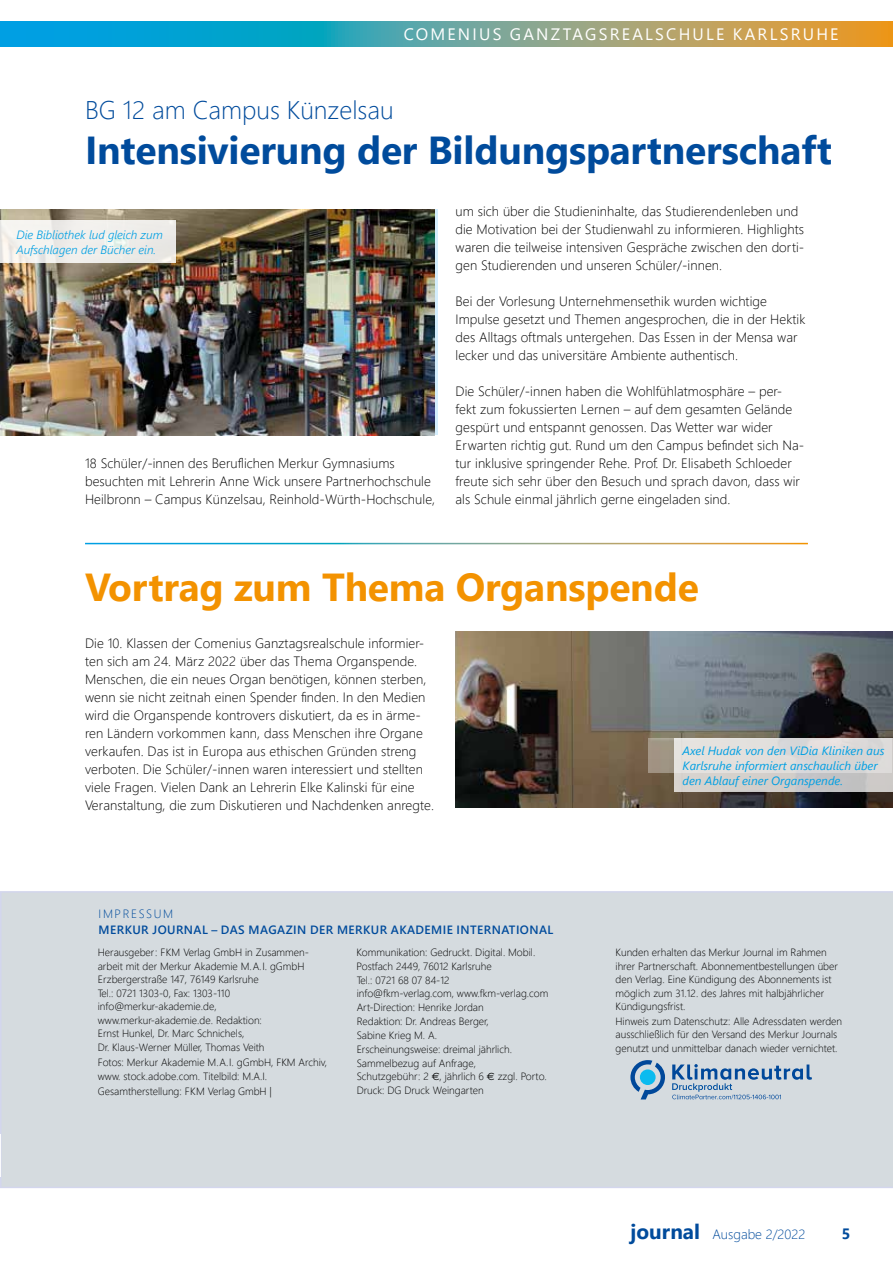
<style>
.page{position:relative;width:893px;height:1263px;background:#fff}
.page>*{position:absolute;margin:0;border:0;box-sizing:border-box;transform-origin:0 0}
.t1{font:700 39px "Segoe UI";letter-spacing:-.005em;color:#004b9c}
.t2{font:700 39px "Segoe UI";letter-spacing:-.005em;color:#f39200}
.t3{font:300 25.5px "Segoe UI";color:#004b9c}
.t4{font:16.5px "Segoe UI";letter-spacing:.135em;color:#fff}
.t5{font:700 15px "Segoe UI";color:#004b9c}
.t6{font:300 13.5px/18px "Segoe UI";letter-spacing:.005em;color:#000}
.t7{font:300 13.5px "Segoe UI";color:#004b9c}
.t8{font:italic 12px/15px "Segoe UI";color:#009fe3}
.t9{font:600 12px "Segoe UI";letter-spacing:.035em;color:#004b9c}
.t10{font:italic 300 12px/15px "Segoe UI";color:#009fe3}
.t11{font:300 12px "Segoe UI";letter-spacing:.135em;color:#004b9c}
.t12{font:300 10.5px/13.8px "Segoe UI";color:#000}
.s1{font-family:"Euro Sans";font-weight:400}
.s2{font-weight:700;font-size:20.85px}
</style>
<div class="page">
<img style="left:0;top:209px;width:435px;height:226px">
<img style="left:455px;top:631px;width:438px;height:176px">
<div style="left:649px;top:739px;width:243px;height:34px;background:#a19584"></div>
<svg style="left:674px;top:739px;width:219px;height:53px;background:#d8d6d4"></svg>
<div style="left:0;top:221px;width:175px;height:42px;background:#f0eeeb"></div>
<svg style="left:0;top:21px;width:893px;height:26px;background:#62a298"></svg>
<div style="left:0;top:891px;width:893px;height:297px;background:#d5dbdf"></div>
<svg style="left:630px;top:1060px;width:35px;height:39px"></svg>
<svg style="left:672px;top:1064px;width:140px;height:35px;background:#a5bacf"></svg>
<hr style="left:0;top:1134px;width:1px;height:43px;background:#fff">
<p class="t4" style="left:404px;top:18px;width:436px">COMENIUS GANZTAGSREALSCHULE KARLSRUHE</p>
<p class="t4" style="left:773px;top:18px;width:67px">RUBRIK</p>
<h2 class="t3" style="left:85px;top:86px;width:310px">BG 12 am Campus Künzelsau</h2>
<h1 class="t1" style="left:85px;top:113px;width:748px">Intensivierung der Bildungspartnerschaft</h1>
<p class="t10" style="left:16px;top:225px;width:148px">Die Bibliothek lud gleich zum<br>Aufschlagen der Bücher ein.</p>
<p class="t6" style="left:85px;top:453px;width:352px">18 Schüler/-innen des Beruflichen Merkur Gymnasiums besuchten mit Lehrerin Anne Wick unsere Partnerhochschule<br>Heilbronn – Campus Künzelsau, Reinhold-Würth-Hochschule,</p>
<p class="t6" style="left:455px;top:201px;width:350px">um sich über die Studieninhalte, das Studierendenleben und die Motivation bei der Studienwahl zu informieren. Highlights waren die teilweise intensiven Gespräche zwischen den dorti&shy;gen Studierenden und unseren Schüler/-innen.</p>
<p class="t6" style="left:455px;top:291px;width:351px">Bei der Vorlesung Unternehmensethik wurden wichtige Impulse gesetzt und Themen angesprochen, die in der Hektik des Alltags oftmals untergehen. Das Essen in der Mensa war lecker und das universitäre Ambiente authentisch.</p>
<p class="t6" style="left:455px;top:381px;width:350px">Die Schüler/-innen haben die Wohlfühlatmosphäre – per&shy;fekt zum fokussierten Lernen – auf dem gesamten Gelände gespürt und entspannt genossen. Das Wetter war wider Erwarten richtig gut. Rund um den Campus befindet sich Na&shy;tur inklusive springender Rehe. Prof. Dr. Elisabeth Schloeder freute sich sehr über den Besuch und sprach davon, dass wir als Schule einmal jährlich gerne eingeladen sind.</p>
<h1 class="t2" style="left:85px;top:550px;width:615px">Vortrag zum Thema Organspende</h1>
<p class="t6" style="left:85px;top:633px;width:351px">Die 10. Klassen der Comenius Ganztagsrealschule informier&shy;ten sich am 24. März 2022 über das Thema Organspende.<br>Menschen, die ein neues Organ benötigen, können sterben, wenn sie nicht zeitnah einen Spender finden. In den Medien wird die Organspende kontrovers diskutiert, da es in ärme&shy;ren Ländern vorkommen kann, dass Menschen ihre Organe verkaufen. Das ist in Europa aus ethischen Gründen streng verboten. Die Schüler/-innen waren interessiert und stellten viele Fragen. Vielen Dank an Lehrerin Elke Kalinski für eine Veranstaltung, die zum Diskutieren und Nachdenken anregte.</p>
<p class="t8" style="left:682px;top:741px;width:203px">Axel Hudak von den ViDia Kliniken aus<br>Karlsruhe informiert anschaulich über den Ablauf einer Organspende.</p>
<p class="t11" style="left:99px;top:902px;width:76px">IMPRESSUM</p>
<p class="t9" style="left:99px;top:919px;width:456px">MERKUR JOURNAL – DAS MAGAZIN DER MERKUR AKADEMIE INTERNATIONAL</p>
<p class="t12" style="left:98px;top:945px;width:213px">Herausgeber: FKM Verlag GmbH in Zusammen&shy;arbeit mit der Merkur Akademie M.A.I. gGmbH Erzbergerstraße 147, 76149 Karlsruhe<br>Tel.: 0721 1303-0, Fax: 1303-110 info@merkur-akademie.de, www.merkur-akademie.de. Redaktion:<br>Ernst Hunkel, Dr. Marc Schnichels,<br>Dr. Klaus-Werner Müller, Thomas Veith</p>
<p class="t12" style="left:98px;top:1053px;width:231px;line-height:14.9px">Fotos: Merkur Akademie M.A.I. gGmbH, FKM Archiv, www. stock.adobe.com. Titelbild: M.A.I.<br>Gesamtherstellung: FKM Verlag GmbH |</p>
<p class="t12" style="left:357px;top:944px;width:193px">Kommunikation: Gedruckt. Digital. Mobil.<br>Postfach 2449, 76012 Karlsruhe<br>Tel.: 0721 68 07 84-12 info@fkm-verlag.com, www.fkm-verlag.com<br>Art-Direction: Henrike Jordan<br>Redaktion: Dr. Andreas Berger,<br>Sabine Krieg M. A.<br>Erscheinungsweise: dreimal jährlich.<br>Sammelbezug auf Anfrage,<br>Schutzgebühr: 2 <span class="s1">E</span>, jährlich 6 <span class="s1">E</span> zzgl. Porto.<br>Druck: DG Druck Weingarten</p>
<p class="t12" style="left:615px;top:945px;width:228px">Kunden erhalten das Merkur Journal im Rahmen ihrer Partnerschaft. Abonnementbestellungen über den Verlag. Eine Kündigung des Abonnements ist möglich zum 31.12. des Jahres mit halbjährlicher Kündigungsfrist.<br>Hinweis zum Datenschutz: Alle Adressdaten werden ausschließlich für den Versand des Merkur Journals genutzt und unmittelbar danach wieder vernichtet.</p>
<p class="t7" style="left:631px;top:1221px;width:176px"><span class="s2">journal</span> Ausgabe 2/2022</p>
<p class="t5" style="left:842px;top:1219px;width:10px">5</p>
</div>
